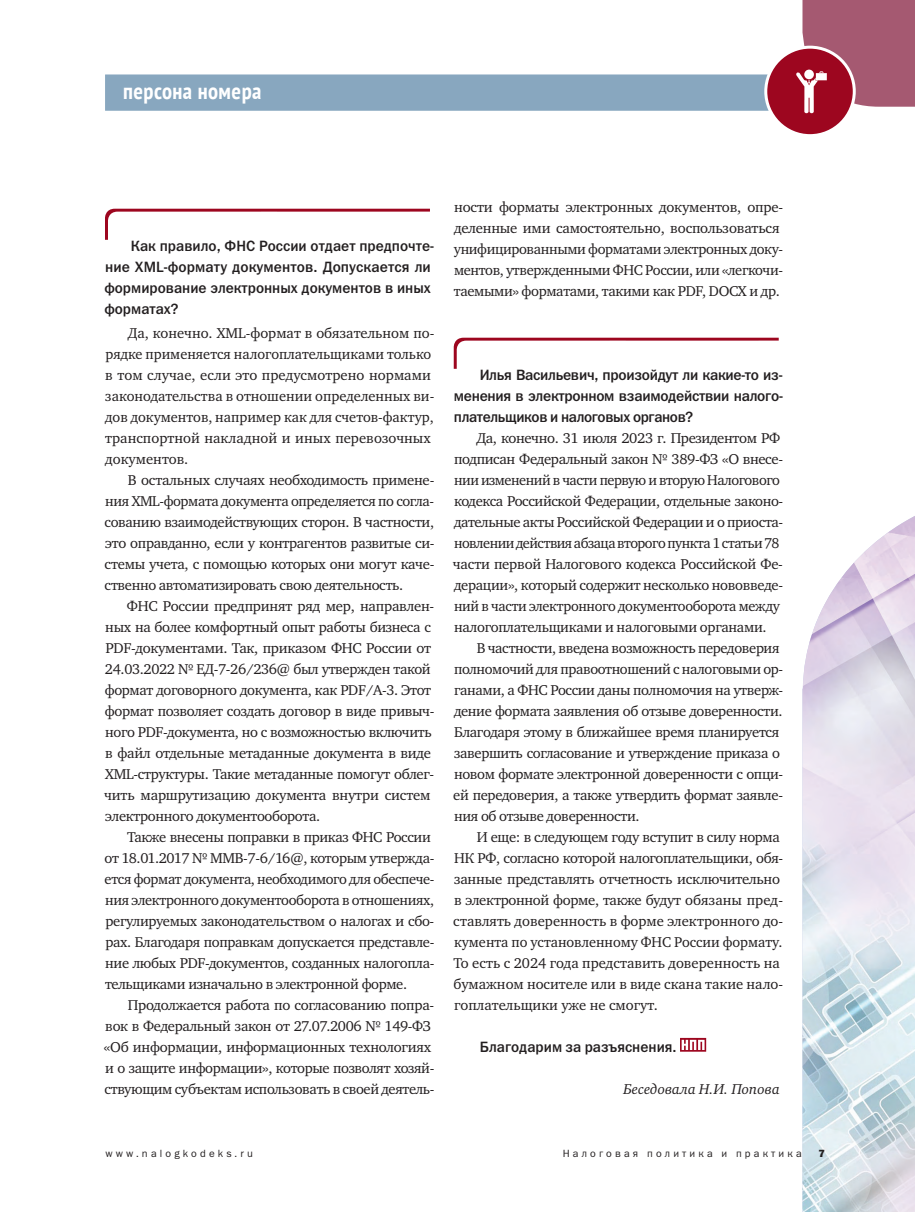
<style>
.page{position:relative;width:915px;height:1212px;background:#fff}
.page>*{position:absolute;margin:0;border:0;box-sizing:border-box;transform-origin:0 0}
.t1{font:700 condensed 22.5px "PT Sans";letter-spacing:.02em;color:#fff}
.t2{font:15px/21px "Franklin Gothic Medium ITC";color:#231f20;scale:.96 1}
.t3{font:15px/21px "Franklin Gothic Medium ITC";color:#231f20;text-align:justify}
.t4{font:14.7px/21px "Charter ITC";letter-spacing:-.025em;color:#231f20}
.t5{font:14.7px/21px "Charter ITC";color:#231f20}
.t6{font:italic 14.7px "Charter ITC";color:#231f20}
.t7{font:10.5px "Franklin Gothic Book ITC";letter-spacing:.3em;color:#231f20}
.t8{font:10.5px "Franklin Gothic Heavy ITC";color:#231f20}
</style>
<div class="page">
<img style="left:802px;top:516px;width:113px;height:696px">
<svg style="left:105px;top:209px;width:325px;height:31px"></svg>
<svg style="left:454px;top:338px;width:325px;height:31px"></svg>
<svg style="left:680px;top:1038px;width:26px;height:14px"></svg>
<svg style="left:766px;top:47px;width:88px;height:89px"></svg>
<svg style="left:105px;top:0;width:810px;height:115px"></svg>
<h1 class="t1" style="left:123px;top:76px;width:140px">персона номера</h1>
<p class="t2" style="left:104px;top:235px;width:345px;text-indent:27px">Как правило, ФНС России отдает предпочте&shy;ние XML-формату документов. Допускается ли формирование электронных документов в иных форматах?</p>
<p class="t5" style="left:105px;top:322px;width:331px;text-indent:23px">Да, конечно. XML-формат в обязательном по&shy;рядке применяется налогоплательщиками только в том случае, если это предусмотрено нормами законодательства в отношении определенных ви&shy;дов документов, например как для счетов-фактур, транспортной накладной и иных перевозочных документов.</p>
<p class="t4" style="left:105px;top:469px;width:331px;text-align:justify;text-indent:23px">В остальных случаях необходимость примене&shy;ния XML-формата документа определяется по согла&shy;сованию взаимодействующих сторон. В частности, это оправданно, если у контрагентов развитые си&shy;стемы учета, с помощью которых они могут каче&shy;ственно автоматизировать свою деятельность.</p>
<p class="t4" style="left:104px;top:595px;width:332px;text-indent:23px">ФНС России предпринят ряд мер, направлен&shy;ных на более комфортный опыт работы бизнеса с PDF-документами. Так, приказом ФНС России от 24.03.2022 № ЕД-7-26/236@ был утвержден такой формат договорного документа, как PDF/А-3. Этот формат позволяет создать договор в виде привыч&shy;ного PDF-документа, но с возможностью включить в файл отдельные метаданные документа в виде XML-структуры. Такие метаданные помогут облег&shy;чить маршрутизацию документа внутри систем электронного документооборота.</p>
<p class="t4" style="left:105px;top:826px;width:331px;text-indent:23px">Также внесены поправки в приказ ФНС России от 18.01.2017 № ММВ-7-6/16@, которым утвержда&shy;ется формат документа, необходимого для обеспече&shy;ния электронного документооборота в отношениях, регулируемых законодательством о налогах и сбо&shy;рах. Благодаря поправкам допускается представле&shy;ние любых PDF-документов, созданных налогопла&shy;тельщиками изначально в электронной форме.</p>
<p class="t4" style="left:104px;top:994px;width:332px;text-indent:24px">Продолжается работа по согласованию попра&shy;вок в Федеральный закон от 27.07.2006 № 149-ФЗ «Об информации, информационных технологиях и о защите информации», которые позволят хозяй&shy;ствующим субъектам использовать в своей деятель-</p>
<p class="t4" style="left:454px;top:196px;width:331px">ности форматы электронных документов, опре&shy;деленные ими самостоятельно, воспользоваться унифицированными форматами электронных доку&shy;ментов, утвержденными ФНС России, или «легкочи&shy;таемыми» форматами, такими как PDF, DOCX и др.</p>
<p class="t3" style="left:454px;top:364px;width:330px;text-indent:26px">Илья Васильевич, произойдут ли какие-то из&shy;менения в электронном взаимодействии налого&shy;плательщиков и налоговых органов?</p>
<p class="t4" style="left:453px;top:427px;width:332px;text-indent:23px">Да, конечно. 31 июля 2023 г. Президентом РФ подписан Федеральный закон № 389-ФЗ «О внесе&shy;нии изменений в части первую и вторую Налогового кодекса Российской Федерации, отдельные законо&shy;дательные акты Российской Федерации и о приоста&shy;новлении действия абзаца второго пункта 1 статьи 78 части первой Налогового кодекса Российской Фе&shy;дерации», который содержит несколько нововведе&shy;ний в части электронного документооборота между налогоплательщиками и налоговыми органами.</p>
<p class="t4" style="left:453px;top:637px;width:331px;text-indent:23px">В частности, введена возможность передоверия полномочий для правоотношений с налоговыми ор&shy;ганами, а ФНС России даны полномочия на утверж&shy;дение формата заявления об отзыве доверенности.<br>Благодаря этому в ближайшее время планируется завершить согласование и утверждение приказа о новом формате электронной доверенности с опци&shy;ей передоверия, а также утвердить формат заявле&shy;ния об отзыве доверенности.</p>
<p class="t5" style="left:453px;top:826px;width:331px;text-indent:23px">И еще: в следующем году вступит в силу норма НК РФ, согласно которой налогоплательщики, обя&shy;занные представлять отчетность исключительно в электронной форме, также будут обязаны пред&shy;ставлять доверенность в форме электронного до&shy;кумента по установленному ФНС России формату.<br>То есть с 2024 года представить доверенность на бумажном носителе или в виде скана такие нало&shy;гоплательщики уже не смогут.</p>
<p class="t2" style="left:480px;top:1036px;width:207px">Благодарим за разъяснения.</p>
<p class="t6" style="left:623px;top:1080px;width:158px">Беседовала Н.И. Попова</p>
<p class="t7" style="left:105px;top:1146px;width:149px">www.nalogkodeks.ru</p>
<p class="t7" style="left:563px;top:1146px;width:241px">Налоговая политика и практика</p>
<p class="t8" style="left:819px;top:1146px;width:8px">7</p>
</div>
